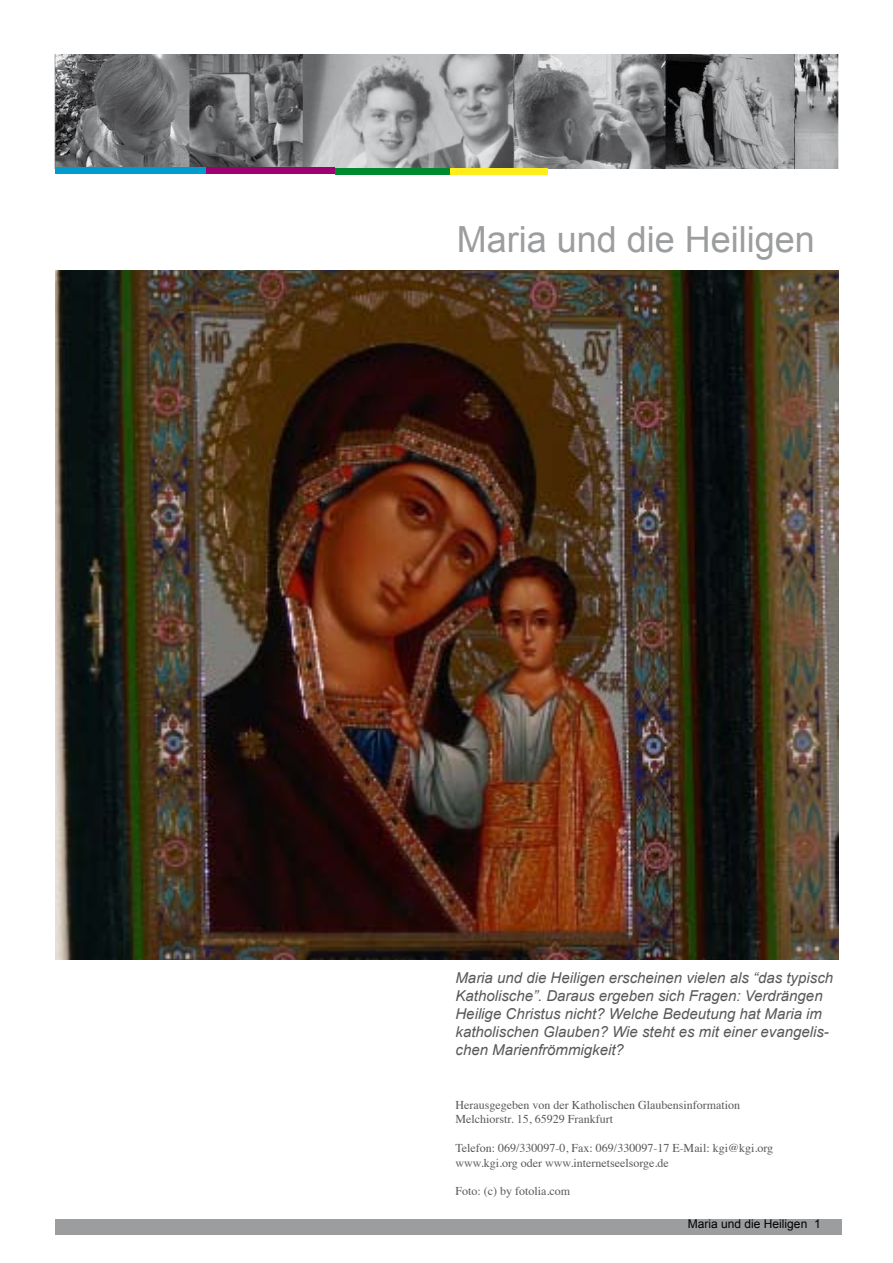
<style>
.page{position:relative;width:893px;height:1263px;background:#fff}
.page>*{position:absolute;margin:0;border:0;box-sizing:border-box;transform-origin:0 0}
.t1{font:36px "Arial";color:#9c9d9f}
.t2{font:italic 15px/18px "Arial";color:#58585a}
.t3{font:12px/14.4px "Times";color:#58585a}
.t4{font:12px "Arial";color:#000}
</style>
<div class="page">
<div style="left:55px;top:1219px;width:787px;height:16px;background:#9c9d9f"></div>
<img style="left:55px;top:271px;width:784px;height:689px">
<img style="left:54px;top:54px;width:785px;height:114px">
<div style="left:55px;top:168px;width:151px;height:6px;background:#009ccf"></div>
<div style="left:206px;top:168px;width:129px;height:6px;background:#9f0072"></div>
<div style="left:335px;top:168px;width:116px;height:6px;background:#008a30"></div>
<div style="left:451px;top:168px;width:97px;height:6px;background:#ffee1d"></div>
<h1 class="t1" style="left:457px;top:216px;width:360px">Maria und die Heiligen</h1>
<p class="t2" style="left:455px;top:968px;width:379px">Maria und die Heiligen erscheinen vielen als “das typisch Katholische”. Daraus ergeben sich Fragen: Verdrängen Heilige Christus nicht? Welche Bedeutung hat Maria im katholischen Glauben? Wie steht es mit einer evangelis&shy;chen Marienfrömmigkeit?</p>
<p class="t3" style="left:455px;top:1097px;width:286px">Herausgegeben von der Katholischen Glaubensinformation<br>Melchiorstr. 15, 65929 Frankfurt</p>
<p class="t3" style="left:455px;top:1140px;width:319px">Telefon: 069/330097-0, Fax: 069/330097-17 E-Mail: kgi@kgi.org www.kgi.org oder www.internetseelsorge.de</p>
<p class="t3" style="left:455px;top:1183px;width:116px">Foto: (c) by fotolia.com</p>
<p class="t4" style="left:688px;top:1216px;width:134px">Maria und die Heiligen 1</p>
</div>
